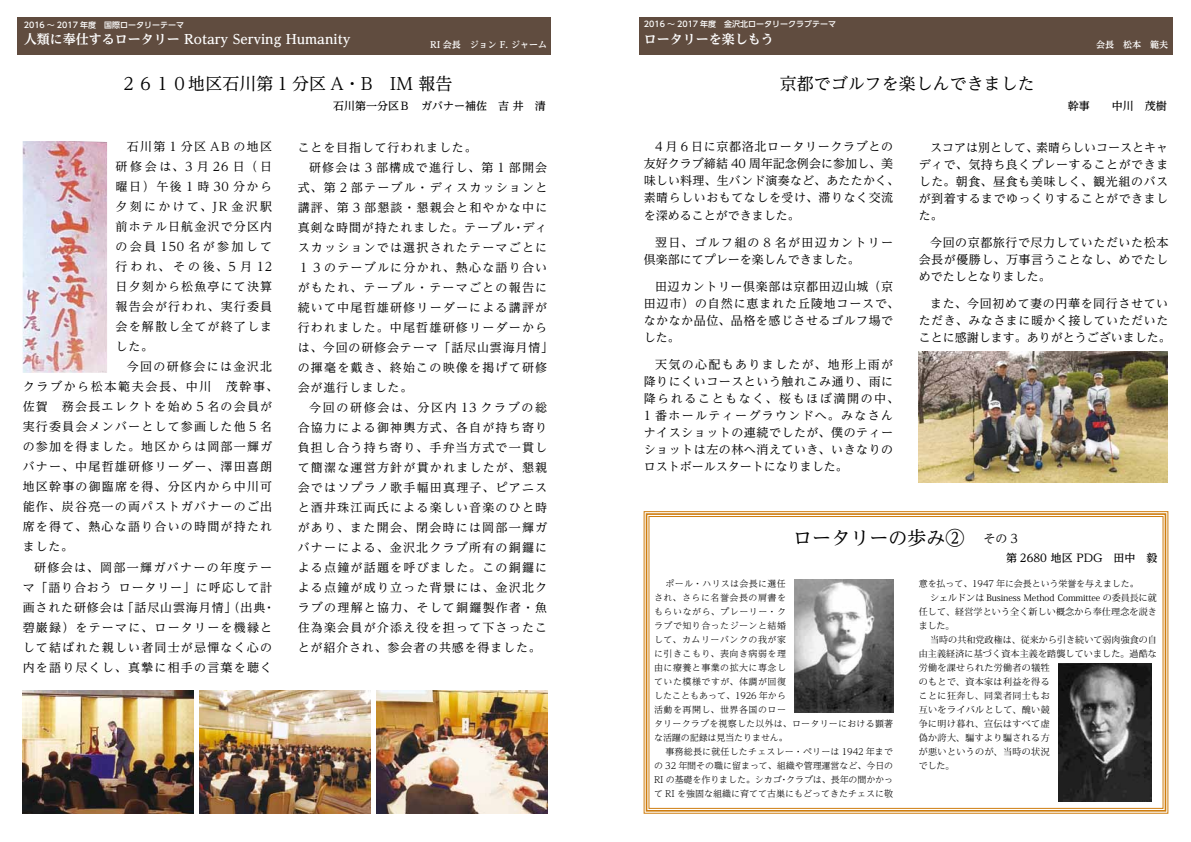
<style>
.page{position:relative;width:1191px;height:842px;background:#fff}
.page>*{position:absolute;margin:0;border:0;box-sizing:border-box;transform-origin:0 0}
.t1{font:19px "UD Reimin Pro";color:#000}
.t2{font:17px "UD Reimin Pro";color:#000}
.t3{font:700 13px "UD Reimin Pro";color:#fff}
.t4{font:12px/20px "UD Reimin Pro";letter-spacing:.07em;color:#000;text-align:justify}
.t5{font:12px/20px "UD Reimin Pro";letter-spacing:.1em;color:#000}
.t6{font:12px/17px "UD Reimin Pro";letter-spacing:.045em;color:#000}
.t7{font:12px/17px "UD Reimin Pro";letter-spacing:.015em;color:#000}
.t8{font:12px/17px "UD Reimin Pro";letter-spacing:.05em;color:#000}
.t9{font:12px/17px "UD Reimin Pro";color:#000}
.t10{font:12px/20px "UD Reimin Pro";letter-spacing:.11em;color:#000;text-align:right}
.t11{font:12px "UD Reimin Pro";letter-spacing:.105em;color:#000}
.t12{font:500 11px "UD Reimin Pro";color:#000}
.t13{font:300 9px/14px "UD Reimin Pro";letter-spacing:.05em;color:#000}
.t14{font:9px/14px "Koz Min Pro";letter-spacing:.045em;color:#000}
.t15{font:300 9px/14px "UD Reimin Pro";letter-spacing:-.005em;color:#000;text-align:right}
.t16{font:9px/14px "Koz Min Pro";letter-spacing:.02em;color:#000;text-align:justify}
.t17{font:300 9px/14px "UD Reimin Pro";color:#000}
.t18{font:300 9px "UD Reimin Pro";letter-spacing:-.01em;color:#000}
.t19{font:700 9px "UD Reimin Pro";color:#fff}
.t20{font:300 9px "UD Reimin Pro";letter-spacing:.02em;color:#000}
.t21{font:500 8px "UD Shin Go Pro";color:#fff}
</style>
<div class="page">
<div style="left:17px;top:17px;width:534px;height:38px;background:#604c3f"></div>
<div style="left:639px;top:17px;width:533px;height:38px;background:#604c3f"></div>
<svg style="left:643px;top:511px;width:525px;height:303px"></svg>
<div style="left:645px;top:513px;width:521px;height:299px;border:2px solid #ce7d0f"></div>
<div style="left:648px;top:516px;width:515px;height:293px;border:1px solid #ce7d0f"></div>
<img style="left:918px;top:351px;width:249px;height:132px">
<img style="left:23px;top:691px;width:171px;height:123px">
<img style="left:199px;top:691px;width:171px;height:123px">
<img style="left:376px;top:691px;width:171px;height:123px">
<img style="left:23px;top:141px;width:84px;height:232px">
<p class="t21" style="left:24px;top:18px;width:162px">2016 〜 2017 年度　国際ロータリーテーマ</p>
<p class="t3" style="left:24px;top:29px;width:328px">人類に奉仕するロータリー Rotary Serving Humanity</p>
<h2 class="t2" style="left:120px;top:70px;width:254px">２６１０地区石川第 1 分区 A・B</h2>
<p class="t19" style="left:430px;top:38px;width:118px">RI 会長　ジョン F. ジャーム</p>
<h2 class="t2" style="left:390px;top:70px;width:64px">IM 報告</h2>
<p class="t4" style="left:116px;top:136px;width:158px;text-indent:11px">石川第 1 分区 AB の地区研修会は、3月 26 日（日曜日）午後 1 時 30 分から夕刻にかけて、JR 金沢駅前ホテル日航金沢で分区内の会員150 名が参加して行われ、その後、5 月 12日夕刻から松魚亭にて決算報告会が行われ、実行委員会を解散し全てが終了しました。</p>
<p class="t5" style="left:23px;top:356px;width:257px;text-indent:104px">今回の研修会には金沢北クラブから松本範夫会長、中川　茂幹事、佐賀　務会長エレクトを始め５名の会員が実行委員会メンバーとして参画した他５名の参加を得ました。地区からは岡部一輝ガバナー、中尾哲雄研修リーダー、澤田喜朗地区幹事の御臨席を得、分区内から中川可能作、炭谷亮一の両パストガバナーのご出席を得て、熱心な語り合いの時間が持たれました。</p>
<p class="t10" style="left:34px;top:557px;width:240px">研修会は、岡部一輝ガバナーの年度テーロータリー」に呼応して計</p>
<p class="t4" style="left:23px;top:577px;width:91px">マ「語り合おう</p>
<p class="t4" style="left:122px;top:597px;width:145px">「話尽山雲海月情」（出典</p>
<p class="t5" style="left:23px;top:597px;width:251px">画された研修会は<br>碧巌録）をテーマに、ロータリーを機縁として結ばれた親しい者同士が忌憚なく心の内を語り尽くし、真摯に相手の言葉を聴く</p>
<p class="t4" style="left:263px;top:597px;width:13px">・</p>
<p class="t12" style="left:333px;top:97px;width:192px">石川第一分区Ｂ　ガバナー補佐　吉井</p>
<p class="t12" style="left:535px;top:97px;width:12px">清</p>
<p class="t4" style="left:298px;top:137px;width:180px">ことを目指して行われました。</p>
<p class="t11" style="left:309px;top:157px;width:240px">研修会は 3 部構成で進行し、第 1 部開会</p>
<p class="t5" style="left:298px;top:177px;width:251px">式、第2 部テーブル・ディスカッションと</p>
<p class="t5" style="left:298px;top:197px;width:251px">講評、第 3 部懇談・懇親会と和やかな中に</p>
<p class="t4" style="left:522px;top:217px;width:26px">ディ</p>
<p class="t5" style="left:298px;top:217px;width:257px">真剣な時間が持たれました。テーブル<br>スカッションでは選択されたテーマごとに<br>１３のテーブルに分かれ、熱心な語り合いがもたれ、テーブル・テーマごとの報告に続いて中尾哲雄研修リーダーによる講評が行われました。中尾哲雄研修リーダーからは、今回の研修会テーマ「話尽山雲海月情「の揮毫を戴き、終始この映像を掲げて研修会が進行しました。</p>
<p class="t4" style="left:298px;top:397px;width:251px;text-indent:11px">今回の研修会は、分区内 13 クラブの総合協力による御神輿方式、各自が持ち寄り負担し合う持ち寄り、手弁当方式で一貫して簡潔な運営方針が貫かれましたが、懇親会ではソプラノ歌手幅田真理子、ピアニスと酒井珠江両氏による楽しい音楽のひと時があり、また開会、閉会時には岡部一輝ガバナーによる、金沢北クラブ所有の銅鑼による点鐘が話題を呼びました。この銅鑼による点鐘が成り立った背景には、金沢北クラブの理解と協力、そして銅鑼製作者・魚住為楽会員が介添え役を担って下さったことが紹介され、参会者の共感を得ました。</p>
<p class="t4" style="left:512px;top:217px;width:13px">・</p>
<p class="t21" style="left:644px;top:18px;width:194px">2016 〜 2017 年度　金沢北ロータリークラブテーマ</p>
<p class="t3" style="left:644px;top:29px;width:131px">ロータリーを楽しもう</p>
<h2 class="t2" style="left:780px;top:70px;width:257px">京都でゴルフを楽しんできました</h2>
<p class="t19" style="left:1096px;top:38px;width:73px">会長　松本　範夫</p>
<p class="t12" style="left:1067px;top:97px;width:100px">幹事　　中川　茂樹</p>
<p class="t7" style="left:643px;top:138px;width:257px;text-indent:11px">4 月 6 日に京都洛北ロータリークラブとの友好クラブ締結 40 周年記念例会に参加し、美味しい料理、生バンド演奏など、あたたかく、素晴らしいおもてなしを受け、滞りなく交流を深めることができました。</p>
<p class="t9" style="left:643px;top:233px;width:251px;text-indent:11px">翌日、ゴルフ組の 8 名が田辺カントリー倶楽部にてプレーを楽しんできました。</p>
<p class="t8" style="left:643px;top:277px;width:257px;text-indent:11px">田辺カントリー倶楽部は京都田辺山城（京田辺市）の自然に恵まれた丘陵地コースで、なかなか品位、品格を感じさせるゴルフ場でした。</p>
<p class="t6" style="left:643px;top:355px;width:257px;text-indent:11px">天気の心配もありましたが、地形上雨が降りにくいコースという触れこみ通り、雨に降られることもなく、桜もほぼ満開の中、<br>1 番ホールティーグラウンドへ。みなさんナイスショットの連続でしたが、僕のティーショットは左の林へ消えていき、いきなりのロストボールスタートになりました。</p>
<p class="t9" style="left:1036px;top:138px;width:133px">素晴らしいコースとキャ</p>
<p class="t6" style="left:918px;top:138px;width:251px;text-indent:11px">スコアは別として、<br>ディで、気持ち良くプレーすることができました。朝食、昼食も美味しく、観光組のバスが到着するまでゆっくりすることができました。</p>
<p class="t4" style="left:918px;top:233px;width:251px;line-height:17px;text-indent:11px">今回の京都旅行で尽力していただいた松本会長が優勝し、万事言うことなし、めでたしめでたしとなりました。</p>
<p class="t6" style="left:918px;top:294px;width:253px;text-indent:11px">また、今回初めて妻の円華を同行させていただき、みなさまに暖かく接していただいたことに感謝します。ありがとうございました。</p>
<h1 class="t1" style="left:793px;top:523px;width:191px">ロータリーの歩み②　</h1>
<p class="t4" style="left:983px;top:528px;width:36px">その3</p>
<p class="t13" style="left:654px;top:576px;width:241px;text-indent:11px">ポール・ハリスは会長に選任<br>され、さらに名誉会長の肩書を<br>もらいながら、プレーリー・ク<br>ラブで知り合ったジーンと結婚<br>して、カムリーバンクの我が家<br>に引きこもり、表向き病弱を理<br>由に療養と事業の拡大に専念し<br>ていた模様ですが、体調が回復<br>したこともあって、1926 年から<br>活動を再開し、世界各国のロー<br>タリークラブを視察した以外は、ロータリーにおける顕著な活躍の記録は見当たりません。</p>
<p class="t15" style="left:654px;top:744px;width:241px">事務総長に就任したチェスレー・ペリーは 1942 年まで<br>の 32 年間その職に留まって、組織や管理運営など、今日のクラブは、長年の間かかっ</p>
<p class="t17" style="left:654px;top:772px;width:241px">RI の基礎を作りました。シカゴ<br>て RI を強固な組織に育てて古巣にもどってきたチェスに敬</p>
<p class="t20" style="left:779px;top:772px;width:10px">・</p>
<p class="t12" style="left:1006px;top:549px;width:153px">第 2680 地区 PDG　田中　毅</p>
<p class="t18" style="left:918px;top:576px;width:221px">意を払って、1947 年に会長という栄誉を与えました。</p>
<p class="t16" style="left:918px;top:591px;width:240px;text-indent:11px">シェルドンは Business Method Committee の委員長に就任して、経営学という全く新しい概念から奉仕理念を説きました。</p>
<p class="t14" style="left:918px;top:633px;width:240px;text-indent:11px">当時の共和党政権は、従来から引き続いて弱肉強食の自由主義経済に基づく資本主義を踏襲していました。過酷な労働を課せられた労働者の犠牲<br>のもとで、資本家は利益を得る<br>ことに狂奔し、同業者同士もお<br>互いをライバルとして、醜い競<br>争に明け暮れ、宣伝はすべて虚<br>偽か誇大、騙すより騙される方<br>が悪いというのが、当時の状況<br>でした。</p>
</div>
